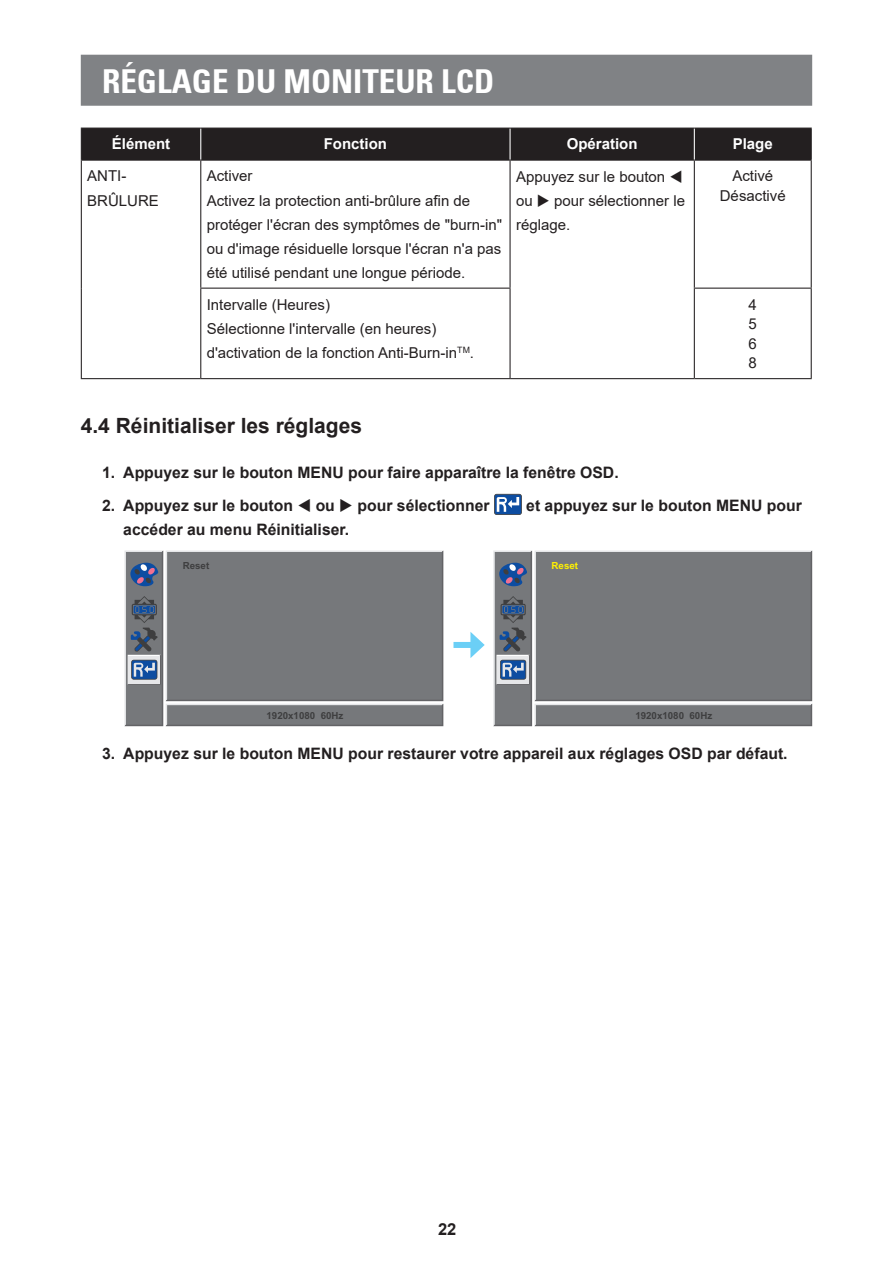
<style>
.page{position:relative;width:893px;height:1263px;background:#fff}
.page>*{position:absolute;margin:0;border:0;box-sizing:border-box;transform-origin:0 0}
.t1{font:700 condensed 33px "Univers 67";color:#fff}
.t2{font:700 21px "Arial";color:#231f20}
.t3{font:700 16.5px "Arial";color:#231f20}
.t4{font:700 15.75px "Arial";color:#231f20}
.t5{font:15px/24px "Arial";color:#231f20}
.t6{font:700 15px "Arial";color:#fff}
.t7{font:700 9.75px "Arial";color:#3e3e3f}
.t8{font:700 9.75px "Arial";color:#fff101}
</style>
<div class="page">
<div style="left:81px;top:55px;width:731px;height:51px;background:#808285;border:2px solid #808285"></div>
<div style="left:82px;top:129px;width:729px;height:31px;background:#231f20"></div>
<hr style="left:81px;top:128px;width:120px;height:1px;background:#231f20">
<hr style="left:81px;top:129px;width:1px;height:31px;background:#231f20">
<hr style="left:201px;top:128px;width:309px;height:1px;background:#231f20">
<hr style="left:510px;top:128px;width:184px;height:1px;background:#231f20">
<hr style="left:694px;top:128px;width:118px;height:1px;background:#231f20">
<hr style="left:811px;top:129px;width:1px;height:31px;background:#231f20">
<hr style="left:81px;top:160px;width:120px;height:1px;background:#231f20">
<hr style="left:81px;top:161px;width:1px;height:127px;background:#231f20">
<hr style="left:201px;top:160px;width:309px;height:1px;background:#231f20">
<hr style="left:200px;top:161px;width:1px;height:127px;background:#231f20">
<hr style="left:510px;top:160px;width:184px;height:1px;background:#231f20">
<hr style="left:509px;top:161px;width:2px;height:127px;background:#231f20">
<hr style="left:694px;top:160px;width:118px;height:1px;background:#231f20">
<hr style="left:694px;top:161px;width:1px;height:127px;background:#231f20">
<hr style="left:811px;top:161px;width:1px;height:127px;background:#231f20">
<hr style="left:81px;top:288px;width:1px;height:90px;background:#231f20">
<hr style="left:200px;top:288px;width:311px;height:1px;background:#231f20">
<hr style="left:200px;top:289px;width:1px;height:89px;background:#231f20">
<hr style="left:509px;top:289px;width:2px;height:89px;background:#231f20">
<hr style="left:694px;top:288px;width:118px;height:1px;background:#231f20">
<hr style="left:694px;top:289px;width:1px;height:89px;background:#231f20">
<hr style="left:811px;top:289px;width:1px;height:89px;background:#231f20">
<hr style="left:81px;top:378px;width:120px;height:1px;background:#231f20">
<hr style="left:201px;top:378px;width:309px;height:1px;background:#231f20">
<hr style="left:510px;top:378px;width:184px;height:1px;background:#231f20">
<hr style="left:694px;top:378px;width:118px;height:1px;background:#231f20">
<hr style="left:200px;top:129px;width:1px;height:31px;background:#fff">
<hr style="left:509px;top:129px;width:2px;height:31px;background:#fff">
<hr style="left:694px;top:129px;width:1px;height:31px;background:#fff">
<svg style="left:494px;top:494px;width:28px;height:21px"></svg>
<div style="left:453px;top:642px;width:23px;height:6px;background:#6bcff6"></div>
<svg style="left:470px;top:632px;width:15px;height:26px"></svg>
<svg style="left:124px;top:550px;width:319px;height:176px;background:#7a7d81"></svg>
<svg style="left:493px;top:550px;width:319px;height:176px;background:#7a7d81"></svg>
<h1 class="t1" style="left:102px;top:61px;width:394px">RÉGLAGE DU MONITEUR LCD</h1>
<p class="t6" style="left:112px;top:134px;width:60px">Élément</p>
<p class="t6" style="left:324px;top:134px;width:65px">Fonction</p>
<p class="t6" style="left:567px;top:134px;width:72px">Opération</p>
<p class="t6" style="left:733px;top:134px;width:42px">Plage</p>
<p class="t5" style="left:87px;top:164px;width:73px">ANTI-<br>BRÛLURE</p>
<p class="t5" style="left:207px;top:164px;width:297px">Activer<br>Activez la protection anti-brûlure afin de protéger l'écran des symptômes de "burn-in" ou d'image résiduelle lorsque l'écran n'a pas été utilisé pendant une longue période.</p>
<p class="t5" style="left:516px;top:164px;width:171px">Appuyez sur le bouton ▼ ou ◆ pour sélectionner le réglage.</p>
<p class="t5" style="left:720px;top:166px;width:67px;line-height:19.5px;text-align:center">Activé<br>Désactivé</p>
<p class="t5" style="left:207px;top:292px;width:269px">Intervalle (Heures)<br>Sélectionne l'intervalle (en heures) d'activation de la fonction Anti-Burn-in<sup>TM</sup>.</p>
<p class="t5" style="left:749px;top:294px;width:10px;line-height:19.5px;text-align:justify">4<br>5<br>6<br>8</p>
<h2 class="t2" style="left:81px;top:411px;width:283px">4.4 Réinitialiser les réglages</h2>
<p class="t4" style="left:102px;top:462px;width:518px">1. Appuyez sur le bouton MENU pour faire apparaître la fenêtre OSD.</p>
<p class="t4" style="left:102px;top:494px;width:389px">2. Appuyez sur le bouton ▼ ou ◆ pour sélectionner</p>
<p class="t4" style="left:526px;top:494px;width:277px">et appuyez sur le bouton MENU pour</p>
<p class="t4" style="left:123px;top:518px;width:227px">accéder au menu Réinitialiser.</p>
<p class="t7" style="left:183px;top:559px;width:28px">Reset</p>
<p class="t7" style="left:266px;top:709px;width:78px">1920x1080 60Hz</p>
<p class="t8" style="left:552px;top:559px;width:28px">Reset</p>
<p class="t7" style="left:635px;top:709px;width:78px">1920x1080 60Hz</p>
<p class="t4" style="left:102px;top:742px;width:687px">3. Appuyez sur le bouton MENU pour restaurer votre appareil aux réglages OSD par défaut.</p>
<p class="t3" style="left:438px;top:1217px;width:20px">22</p>
</div>
